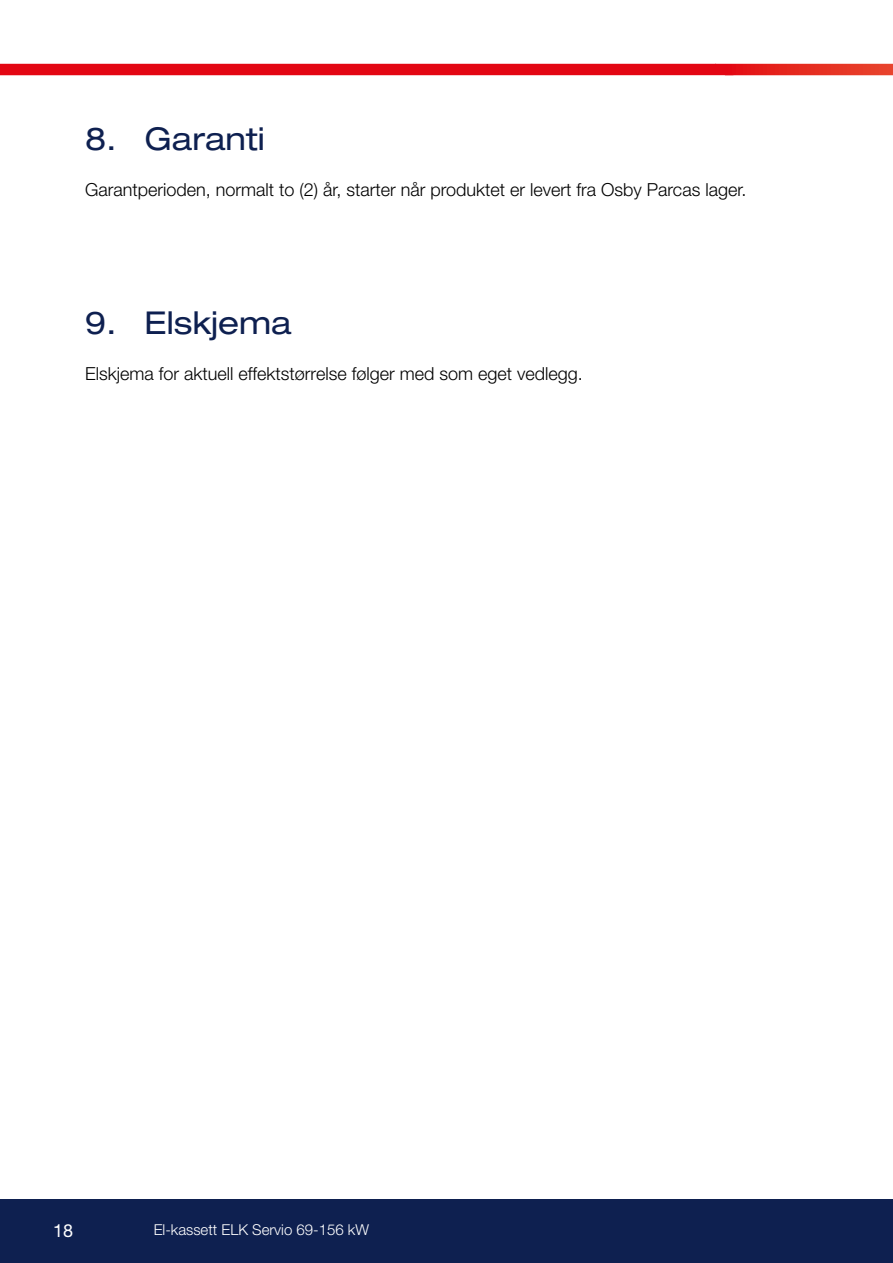
<style>
.page{position:relative;width:893px;height:1263px;background:#fff}
.page>*{position:absolute;margin:0;border:0;box-sizing:border-box;transform-origin:0 0}
.t1{font:expanded 31.5px "Helvetica Neue LT Std";color:#0e2050}
.t2{font:300 18px "Helvetica Neue LT Std";color:#000}
.t3{font:18px "Helvetica Neue LT Std";color:#fff}
.t4{font:300 15px "Helvetica Neue LT Std";color:#fff}
</style>
<div class="page">
<svg style="left:0;top:64px;width:893px;height:11px"></svg>
<div style="left:0;top:1199px;width:893px;height:64px;background:#0e2050"></div>
<h1 class="t1" style="left:85px;top:120px;width:181px">8. Garanti</h1>
<p class="t2" style="left:85px;top:178px;width:663px">Garantperioden, normalt to (2) år, starter når produktet er levert fra Osby Parcas lager.</p>
<h1 class="t1" style="left:85px;top:304px;width:208px">9. Elskjema</h1>
<p class="t2" style="left:85px;top:363px;width:499px">Elskjema for aktuell effektstørrelse følger med som eget vedlegg.</p>
<p class="t3" style="left:53px;top:1220px;width:22px">18</p>
<p class="t4" style="left:154px;top:1221px;width:217px">El-kassett ELK Servio 69-156 kW</p>
</div>
